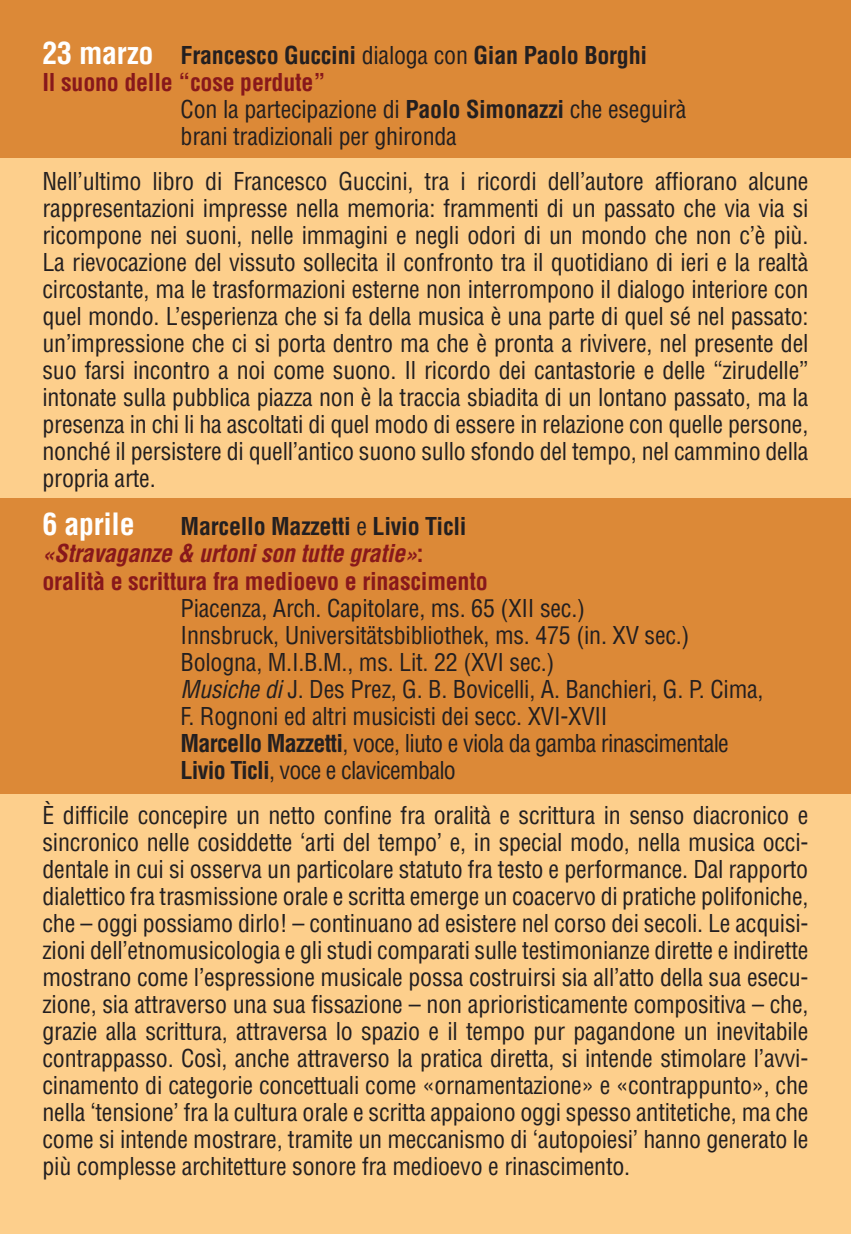
<style>
.page{position:relative;width:851px;height:1234px;background:#fff}
.page>*{position:absolute;margin:0;border:0;box-sizing:border-box;transform-origin:0 0}
.t1{font:700 condensed 30px "Helvetica LT Std";letter-spacing:-.01em;color:#fff}
.t2{font:condensed 24px/27px "Helvetica LT Std";letter-spacing:-.01em;color:#231f20;text-align:justify}
.t3{font:700 condensed 24px/27px "Helvetica LT Std";letter-spacing:-.01em;color:#88181b}
.t4{font:700 condensed 24px "Helvetica LT Std";letter-spacing:-.01em;color:#231f20}
.s1{font-size:30px;color:#fff}
.s2{font-weight:400}
.s3{font-weight:700}
.s4{color:#231f20}
.s5{font-weight:400;color:#231f20}
.s6{font-style:italic}
</style>
<div class="page">
<div style="left:0;top:0;width:850px;height:1233px;background:#fdcf8c"></div>
<div style="left:0;top:497px;width:850px;height:296px;background:#dc8937"></div>
<div style="left:0;top:0;width:850px;height:157px;background:#dc8937"></div>
<hr style="left:850px;top:962px;width:1px;height:153px;background:#dc8937">
<p class="t4" style="left:43px;top:40px;width:606px"><span class="s1">23 marzo</span> Francesco Guccini <span class="s2">dialoga con</span> Gian Paolo Borghi</p>
<p class="t3" style="left:43px;top:69px;width:284px">Il suono delle “cose perdute”</p>
<p class="t2" style="left:181px;top:96px;width:507px">Con la partecipazione di <span class="s3">Paolo Simonazzi</span> che eseguirà</p>
<p class="t2" style="left:181px;top:123px;width:278px">brani tradizionali per ghironda</p>
<p class="t2" style="left:43px;top:168px;width:767px">Nell’ultimo libro di Francesco Guccini, tra i ricordi dell’autore affiorano alcune rappresentazioni impresse nella memoria: frammenti di un passato che via via si ricompone nei suoni, nelle immagini e negli odori di un mondo che non c’è più.<br>La rievocazione del vissuto sollecita il confronto tra il quotidiano di ieri e la realtà circostante, ma le trasformazioni esterne non interrompono il dialogo interiore con quel mondo. L’esperienza che si fa della musica è una parte di quel sé nel passato: un’impressione che ci si porta dentro ma che è pronta a rivivere, nel presente del suo farsi incontro a noi come suono. Il ricordo dei cantastorie e delle “zirudelle” intonate sulla pubblica piazza non è la traccia sbiadita di un lontano passato, ma la presenza in chi li ha ascoltati di quel modo di essere in relazione con quelle persone, nonché il persistere di quell’antico suono sullo sfondo del tempo, nel cammino della propria arte.</p>
<p class="t1" style="left:43px;top:505px;width:94px">6 aprile</p>
<p class="t3" style="left:43px;top:513px;width:446px;text-indent:138px"><span class="s4">Marcello Mazzetti</span> <span class="s5">e</span> <span class="s4">Livio Ticli </span><span class="s6">«Stravaganze &amp; urtoni son tutte gratie»</span>: oralità e scrittura fra medioevo e rinascimento</p>
<p class="t2" style="left:181px;top:594px;width:584px;text-align:left">Piacenza, Arch. Capitolare, ms. 65 (XII sec.)<br>Innsbruck, Universitätsbibliothek, ms. 475 (in. XV sec.)<br>Bologna, M.I.B.M., ms. Lit. 22 (XVI sec.)<br><span class="s6">Musiche di</span> J. Des Prez, G. B. Bovicelli, A. Banchieri, G. P. Cima, F. Rognoni ed altri musicisti dei secc. XVI-XVII<br><span class="s3">Marcello Mazzetti</span>, voce, liuto e viola da gamba rinascimentale <span class="s3">Livio Ticli</span>, voce e clavicembalo</p>
<p class="t2" style="left:43px;top:801px;width:767px">È difficile concepire un netto confine fra oralità e scrittura in senso diacronico e sincronico nelle cosiddette ‘arti del tempo’ e, in special modo, nella musica occi&shy;dentale in cui si osserva un particolare statuto fra testo e performance. Dal rapporto dialettico fra trasmissione orale e scritta emerge un coacervo di pratiche polifoniche, che – oggi possiamo dirlo! – continuano ad esistere nel corso dei secoli. Le acquisi&shy;zioni dell’etnomusicologia e gli studi comparati sulle testimonianze dirette e indirette mostrano come l’espressione musicale possa costruirsi sia all’atto della sua esecu&shy;zione, sia attraverso una sua fissazione – non aprioristicamente compositiva – che, grazie alla scrittura, attraversa lo spazio e il tempo pur pagandone un inevitabile contrappasso. Così, anche attraverso la pratica diretta, si intende stimolare l’avvi&shy;cinamento di categorie concettuali come «ornamentazione» e «contrappunto», che nella ‘tensione’ fra la cultura orale e scritta appaiono oggi spesso antitetiche, ma che come si intende mostrare, tramite un meccanismo di ‘autopoiesi’ hanno generato le più complesse architetture sonore fra medioevo e rinascimento.</p>
</div>
